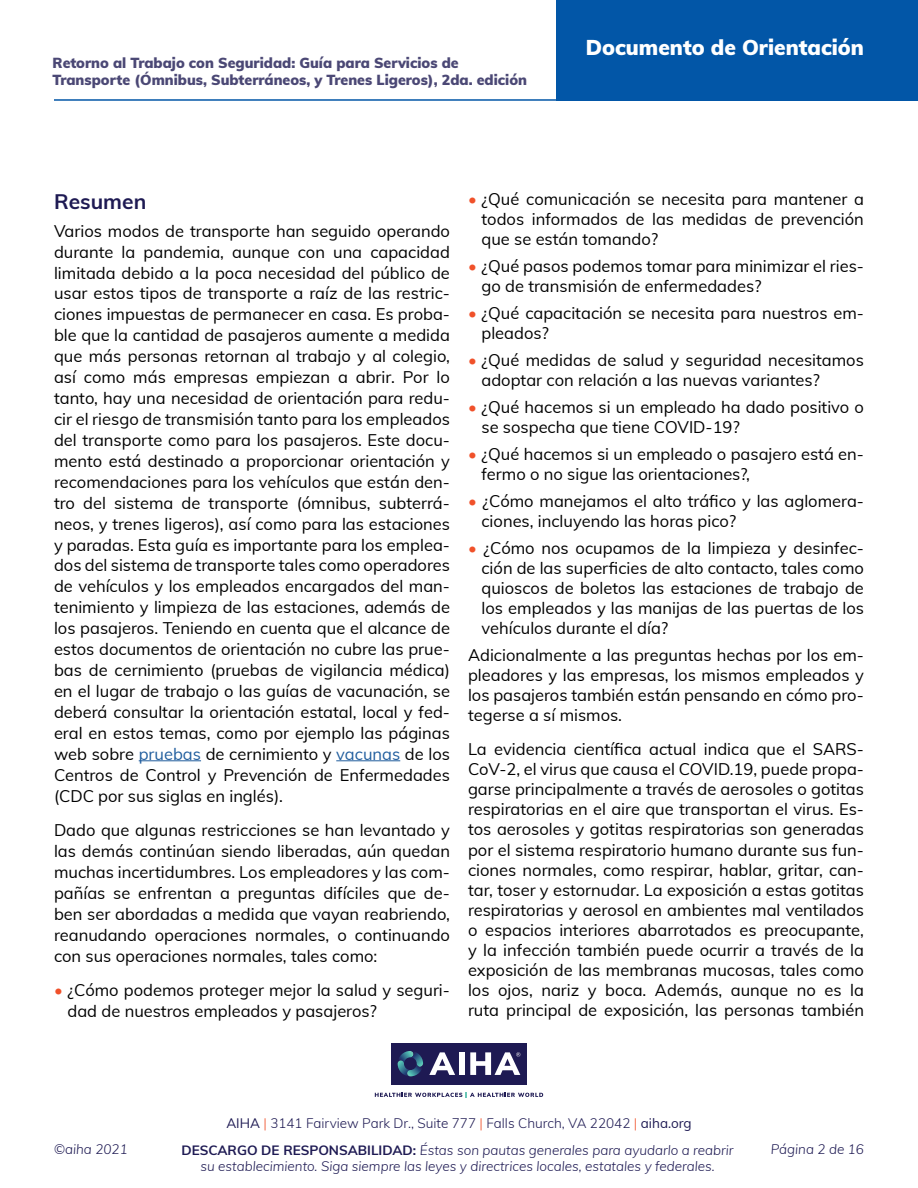
<style>
.page{position:relative;width:918px;height:1188px;background:#fff}
.page>*{position:absolute;margin:0;border:0;box-sizing:border-box;transform-origin:0 0}
.t1{font:900 21px "Muli";color:#fff}
.t2{font:700 21px "Muli";color:#1e1a53}
.t3{font:16.5px/20.9px "Muli";color:#000}
.t4{font:900 14.25px/17.1px "Muli";color:#4b4875}
.t5{font:italic 300 13.5px/16.2px "Muli";color:#1e1a53;text-align:center}
.t6{font:300 13.5px "Muli";color:#1e1a53}
.s1{color:#215e9e}
.s2{color:#f0512a}
.s3{font-weight:400}
.s4{font-weight:700;font-style:normal}
</style>
<div class="page">
<hr style="left:54px;top:99px;width:537px;height:2px;background:#0256a7">
<div style="left:556px;top:0;width:362px;height:101px;background:#0256a7"></div>
<div style="left:391px;top:1043px;width:136px;height:42px;background:#1e1a53"></div>
<svg style="left:398px;top:1051px;width:25px;height:25px"></svg>
<svg style="left:375px;top:1092px;width:168px;height:5px"></svg>
<svg style="left:429px;top:1052px;width:26px;height:23px"></svg>
<div style="left:459px;top:1052px;width:6px;height:23px;background:#fff"></div>
<svg style="left:470px;top:1052px;width:50px;height:23px"></svg>
<hr style="left:139px;top:760px;width:62px;height:1px;background:#215e9e">
<hr style="left:336px;top:760px;width:64px;height:1px;background:#215e9e">
<p class="t4" style="left:52px;top:54px;width:476px">Retorno al Trabajo con Seguridad: Guía para Servicios de<br>Transporte (Ómnibus, Subterráneos, y Trenes Ligeros), 2da. edición</p>
<p class="t1" style="left:586px;top:32px;width:280px">Documento de Orientación</p>
<p class="t2" style="left:54px;top:186px;width:94px">Resumen</p>
<p class="t3" style="left:54px;top:220px;width:398px;text-align:justify">Varios modos de transporte han seguido operando durante la pandemia, aunque con una capacidad limitada debido a la poca necesidad del público de usar estos tipos de transporte a raíz de las restric&shy;ciones impuestas de permanecer en casa. Es proba&shy;ble que la cantidad de pasajeros aumente a medida que más personas retornan al trabajo y al colegio, así como más empresas empiezan a abrir. Por lo tanto, hay una necesidad de orientación para redu&shy;cir el riesgo de transmisión tanto para los empleados del transporte como para los pasajeros. Este docu&shy;mento está destinado a proporcionar orientación y recomendaciones para los vehículos que están den&shy;tro del sistema de transporte (ómnibus, subterrá&shy;neos, y trenes ligeros), así como para las estaciones y paradas. Esta guía es importante para los emplea&shy;dos del sistema de transporte tales como operadores de vehículos y los empleados encargados del man&shy;tenimiento y limpieza de las estaciones, además de los pasajeros. Teniendo en cuenta que el alcance de estos documentos de orientación no cubre las prue&shy;bas de cernimiento (pruebas de vigilancia médica) en el lugar de trabajo o las guías de vacunación, se deberá consultar la orientación estatal, local y fed&shy;eral en estos temas, como por ejemplo las páginas web sobre <span class="s1">pruebas</span> de cernimiento y <span class="s1">vacunas</span> de los Centros de Control y Prevención de Enfermedades (CDC por sus siglas en inglés).</p>
<p class="t3" style="left:54px;top:819px;width:398px;text-align:justify">Dado que algunas restricciones se han levantado y las demás continúan siendo liberadas, aún quedan muchas incertidumbres. Los empleadores y las com&shy;pañías se enfrentan a preguntas difíciles que de&shy;ben ser abordadas a medida que vayan reabriendo, reanudando operaciones normales, o continuando con sus operaciones normales, tales como:</p>
<p class="t3" style="left:67px;top:979px;width:384px;text-indent:-13px"><span class="s2">•</span> ¿Cómo podemos proteger mejor la salud y seguri&shy;dad de nuestros empleados y pasajeros?</p>
<p class="t3" style="left:481px;top:188px;width:384px;line-height:20.1px;text-align:justify;text-indent:-13px"><span class="s2">•</span> ¿Qué comunicación se necesita para mantener a todos informados de las medidas de prevención que se están tomando?</p>
<p class="t3" style="left:481px;top:255px;width:384px;line-height:20.1px;text-indent:-13px"><span class="s2">•</span> ¿Qué pasos podemos tomar para minimizar el ries&shy;go de transmisión de enfermedades?</p>
<p class="t3" style="left:481px;top:302px;width:384px;line-height:20.1px;text-indent:-13px"><span class="s2">•</span> ¿Qué capacitación se necesita para nuestros em&shy;pleados?</p>
<p class="t3" style="left:481px;top:349px;width:384px;line-height:20.1px;text-indent:-13px"><span class="s2">•</span> ¿Qué medidas de salud y seguridad necesitamos adoptar con relación a las nuevas variantes?</p>
<p class="t3" style="left:481px;top:396px;width:384px;line-height:20.1px;text-indent:-13px"><span class="s2">•</span> ¿Qué hacemos si un empleado ha dado positivo o se sospecha que tiene COVID-19?</p>
<p class="t3" style="left:481px;top:443px;width:384px;line-height:20.1px;text-indent:-13px"><span class="s2">•</span> ¿Qué hacemos si un empleado o pasajero está en&shy;fermo o no sigue las orientaciones?,</p>
<p class="t3" style="left:481px;top:490px;width:384px;line-height:20.1px;text-indent:-13px"><span class="s2">•</span> ¿Cómo manejamos el alto tráfico y las aglomera&shy;ciones, incluyendo las horas pico?</p>
<p class="t3" style="left:481px;top:537px;width:384px;line-height:20.1px;text-align:justify;text-indent:-13px"><span class="s2">•</span> ¿Cómo nos ocupamos de la limpieza y desinfec&shy;ción de las superficies de alto contacto, tales como quioscos de boletos las estaciones de trabajo de los empleados y las manijas de las puertas de los vehículos durante el día?</p>
<p class="t3" style="left:468px;top:644px;width:398px;line-height:20.1px;text-align:justify">Adicionalmente a las preguntas hechas por los em&shy;pleadores y las empresas, los mismos empleados y los pasajeros también están pensando en cómo pro&shy;tegerse a sí mismos.</p>
<p class="t3" style="left:468px;top:738px;width:398px;line-height:20.1px;text-align:justify">La evidencia científica actual indica que el SARS-CoV-2, el virus que causa el COVID.19, puede propa&shy;garse principalmente a través de aerosoles o gotitas respiratorias en el aire que transportan el virus. Es&shy;tos aerosoles y gotitas respiratorias son generadas por el sistema respiratorio humano durante sus fun&shy;ciones normales, como respirar, hablar, gritar, can&shy;tar, toser y estornudar. La exposición a estas gotitas respiratorias y aerosol en ambientes mal ventilados o espacios interiores abarrotados es preocupante, y la infección también puede ocurrir a través de la exposición de las membranas mucosas, tales como los ojos, nariz y boca. Además, aunque no es la ruta principal de exposición, las personas también</p>
<p class="t6" style="left:226px;top:1113px;width:467px"><span class="s3">AIHA</span> <span class="s2">|</span> 3141 Fairview Park Dr., Suite 777 <span class="s2">|</span> Falls Church, VA 22042 <span class="s2">|</span> <span class="s3">aiha.org</span></p>
<p class="t5" style="left:182px;top:1141px;width:554px"><span class="s4">DESCARGO DE RESPONSABILIDAD:</span> Éstas son pautas generales para ayudarlo a reabrir su establecimiento. Siga siempre las leyes y directrices locales, estatales y federales.</p>
<p class="t5" style="left:54px;top:1141px;width:75px">©aiha 2021</p>
<p class="t5" style="left:771px;top:1141px;width:95px">Página 2 de 16</p>
</div>
